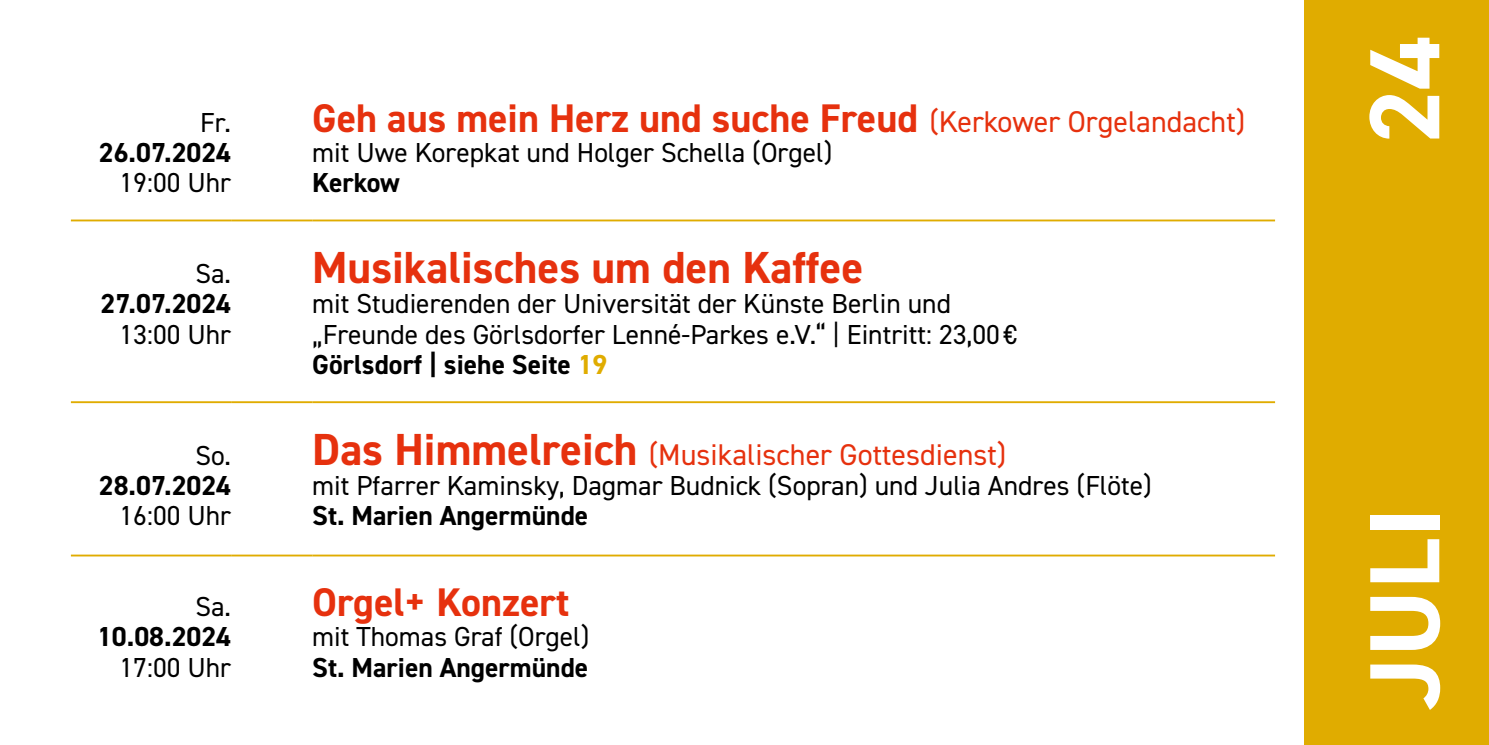
<style>
.page{position:relative;width:1489px;height:745px;background:#fff}
.page>*{position:absolute;margin:0;border:0;box-sizing:border-box;transform-origin:0 0}
.t1{font:700 100px "DIN2014";letter-spacing:.005em;color:#fff}
.p_fließtext{font:700 45px "DIN2014";color:#e6310e}
.p_fließtext-2{font:700 40px "DIN2014";color:#e6310e}
.p_fließtext-3{font:30px "DIN2014";color:#e6310e}
.p_fließtext-4{font:27.5px/30.2px "DIN2014";color:#000}
.p_fließtext-5{font:700 27.5px "DIN2014";color:#000}
.s1{font-weight:400;font-size:30px}
.s2{font-weight:700}
.s3{font-weight:700;color:#e0ac00}
.s4{font-weight:700;font-size:45px}
</style>
<div class="page">
<div style="left:1304px;top:0;width:184px;height:744px;background:#e0ac00"></div>
<hr style="left:71px;top:219px;width:160px;height:2px;background:#e0ac00">
<hr style="left:231px;top:219px;width:81px;height:2px;background:#e0ac00">
<hr style="left:312px;top:219px;width:962px;height:2px;background:#e0ac00">
<hr style="left:71px;top:401px;width:160px;height:2px;background:#e0ac00">
<hr style="left:231px;top:401px;width:81px;height:2px;background:#e0ac00">
<hr style="left:312px;top:401px;width:962px;height:2px;background:#e0ac00">
<hr style="left:71px;top:554px;width:160px;height:2px;background:#e0ac00">
<hr style="left:231px;top:554px;width:81px;height:2px;background:#e0ac00">
<hr style="left:312px;top:554px;width:962px;height:2px;background:#e0ac00">
<p class="p_fließtext-4" style="left:200px;top:106px;width:32px">Fr.</p>
<p class="p_fließtext-5" style="left:99px;top:134px;width:134px">26.07.2024</p>
<p class="p_fließtext-4" style="left:119px;top:167px;width:113px">19:00 Uhr</p>
<p class="p_fließtext-2" style="left:312px;top:91px;width:934px">Geh aus mein Herz und suche Freud <span class="s1">(Kerkower Orgelandacht)</span></p>
<p class="p_fließtext-4" style="left:312px;top:137px;width:521px">mit Uwe Korepkat und Holger Schella (Orgel)<br><span class="s2">Kerkow</span></p>
<p class="p_fließtext-4" style="left:101px;top:258px;width:132px;text-align:right">Sa.<br><span class="s2">27.07.2024<br></span>13:00 Uhr</p>
<p class="p_fließtext" style="left:312px;top:237px;width:552px">Musikalisches um den Kaffee</p>
<p class="p_fließtext-4" style="left:312px;top:288px;width:706px">mit Studierenden der Universität der Künste Berlin und „Freunde des Görlsdorfer Lenné-Parkes e.V.“ | Eintritt: 23,00 €<br><span class="s2">Görlsdorf | siehe Seite</span> <span class="s3">19</span></p>
<p class="p_fließtext-4" style="left:99px;top:439px;width:134px;text-align:right">So.<br><span class="s2">28.07.2024<br></span>16:00 Uhr</p>
<p class="p_fließtext-3" style="left:312px;top:435px;width:695px"><span class="s4">Das Himmelreich</span> (Musikalischer Gottesdienst)</p>
<p class="p_fließtext-4" style="left:312px;top:469px;width:841px">mit Pfarrer Kaminsky, Dagmar Budnick (Sopran) und Julia Andres (Flöte)<br><span class="s2">St. Marien Angermünde</span></p>
<p class="p_fließtext-4" style="left:97px;top:590px;width:135px;text-align:right">Sa.<br><span class="s2">10.08.2024<br></span>17:00 Uhr</p>
<p class="p_fließtext-2" style="left:312px;top:575px;width:258px">Orgel+ Konzert</p>
<p class="p_fließtext-4" style="left:312px;top:621px;width:279px">mit Thomas Graf (Orgel)<br><span class="s2">St. Marien Angermünde</span></p>
<h1 class="t1" style="left:1338px;top:143px;width:110px;rotate:-90deg">24</h1>
<h1 class="t1" style="left:1338px;top:708px;width:202px;rotate:-90deg">JULI</h1>
</div>
